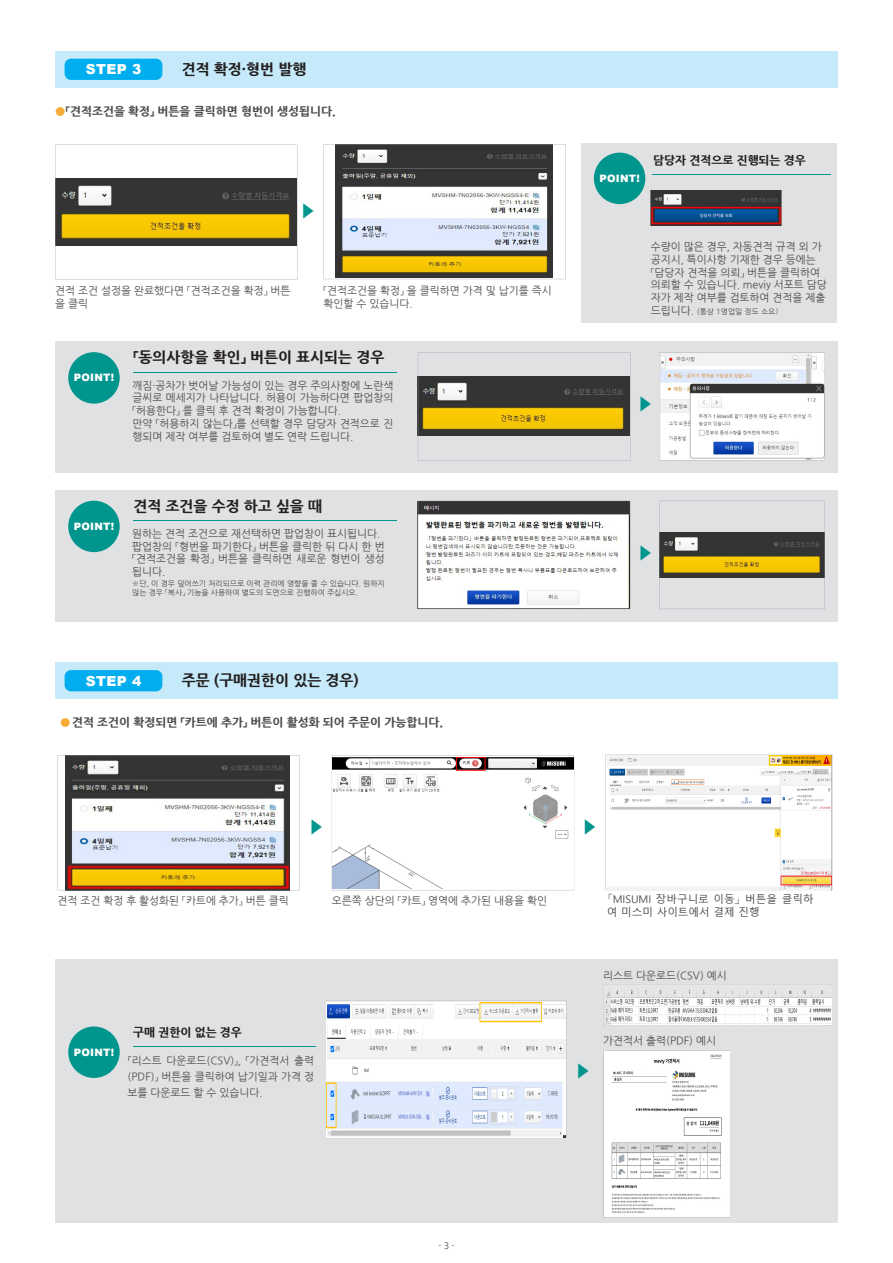
<style>
.page{position:relative;width:893px;height:1263px;background:#fff}
.page>*{position:absolute;margin:0;border:0;box-sizing:border-box;transform-origin:0 0}
.t1{font:15.9px "Koz Min Pr 6 N";color:#00958d}
.t2{font:800 14.85px "Nanum Gothic";color:#231f20}
.t3{font:900 13.8px "Arial";letter-spacing:.025em;color:#fff}
.t4{font:800 11.7px "Nanum Gothic";color:#4b4c4d}
.t5{font:800 11.7px "Nanum Gothic";color:#231f20}
.t6{font:10.65px/12.8px "Nanum Gothic";color:#4b4c4d}
.t7{font:10.65px/12.6px "Malgun Gothic";color:#4b4c4d}
.t8{font:900 10.2px "Arial";letter-spacing:.025em;color:#fff}
.t9{font:300 8.55px "Axis Std";color:#231f20}
.t10{font:7.65px/9.1px "Nanum Gothic";color:#4b4c4d}
.s1{color:#f6ab37}
.s2{font-size:10.65px}
.s3{font-family:"Adobe Myungjo Std";font-weight:500}
</style>
<div class="page">
<div style="left:55px;top:341px;width:783px;height:132px;background:#e0e1e3"></div>
<hr style="left:133px;top:372px;width:264px;height:1px;background:#00958d">
<div style="left:68px;top:352px;width:52px;height:52px;background:#00958d;border-radius:50%"></div>
<div style="left:55px;top:51px;width:783px;height:37px;background:#c6eafa"></div>
<div style="left:65px;top:59px;width:97px;height:21px;background:#00aeef;border-radius:6px"></div>
<div style="left:55px;top:662px;width:783px;height:37px;background:#c6eafa"></div>
<div style="left:65px;top:670px;width:97px;height:21px;background:#00aeef;border-radius:6px"></div>
<svg style="left:55px;top:145px;width:243px;height:135px"></svg>
<svg style="left:324px;top:144px;width:242px;height:135px"></svg>
<svg style="left:418px;top:352px;width:212px;height:109px"></svg>
<svg style="left:659px;top:352px;width:166px;height:109px;background:#dee0e3"></svg>
<div style="left:55px;top:959px;width:783px;height:264px;background:#e0e1e3"></div>
<hr style="left:133px;top:1046px;width:182px;height:1px;background:#00958d">
<div style="left:68px;top:1026px;width:52px;height:52px;background:#00958d;border-radius:50%"></div>
<svg style="left:326px;top:1000px;width:240px;height:138px"></svg>
<svg style="left:604px;top:984px;width:228px;height:42px"></svg>
<div style="left:55px;top:490px;width:783px;height:132px;background:#e0e1e3"></div>
<hr style="left:133px;top:520px;width:264px;height:1px;background:#00958d">
<div style="left:68px;top:501px;width:52px;height:51px;background:#00958d;border-radius:50%"></div>
<svg style="left:418px;top:501px;width:212px;height:108px;background:#ced0d2"></svg>
<svg style="left:659px;top:501px;width:166px;height:108px"></svg>
<svg style="left:58px;top:755px;width:242px;height:135px"></svg>
<svg style="left:332px;top:755px;width:242px;height:135px"></svg>
<svg style="left:605px;top:755px;width:227px;height:134px"></svg>
<img style="left:332px;top:757px;width:241px;height:131px">
<img style="left:327px;top:1002px;width:238px;height:135px">
<img style="left:605px;top:985px;width:227px;height:39px">
<img style="left:604px;top:1051px;width:126px;height:166px">
<div style="left:581px;top:143px;width:256px;height:179px;background:#e0e1e3"></div>
<hr style="left:652px;top:174px;width:178px;height:1px;background:#00958d">
<div style="left:594px;top:153px;width:51px;height:51px;background:#00958d;border-radius:50%"></div>
<img style="left:650px;top:190px;width:131px;height:36px">
<img style="left:607px;top:756px;width:224px;height:134px">
<p class="t3" style="left:86px;top:59px;width:57px">STEP 3</p>
<h2 class="t2" style="left:182px;top:61px;width:126px">견적 확정·형번 발행</h2>
<p class="t4" style="left:55px;top:105px;width:282px"><span class="s1">●</span>「견적조건을 확정」 버튼을 클릭하면 형번이 생성됩니다.</p>
<h1 class="t1" style="left:300px;top:202px;width:17px">▶</h1>
<p class="t6" style="left:55px;top:285px;width:237px">견적 조건 설정을 완료했다면 「견적조건을 확정」 버튼 을클릭</p>
<p class="t6" style="left:323px;top:284px;width:230px">「견적조건을 확정」 을 클릭하면 가격 및 납기를 즉시 확인할 수 있습니다.</p>
<p class="t8" style="left:74px;top:370px;width:42px">POINT!</p>
<h2 class="t2" style="left:133px;top:349px;width:252px">「동의사항을 확인」 버튼이 표시되는 경우</h2>
<p class="t6" style="left:132px;top:379px;width:262px">깨짐·공차가 벗어날 가능성이 있는 경우 주의사항에 노란색 글씨로 메세지가 나타납니다. 허용이 가능하다면 팝업창의「허용한다」 를 클릭 후 견적 확정이 가능합니다.<br>만약 「허용하지 않는다 를」 선택할 경우 담당자 견적으로 진 행되며 제작 여부를 검토하여 별도 연락 드립니다.</p>
<p class="t8" style="left:74px;top:519px;width:42px">POINT!</p>
<h2 class="t2" style="left:133px;top:498px;width:190px">견적 조건을 수정 하고 싶을 때</h2>
<p class="t6" style="left:132px;top:527px;width:254px">원하는 견적 조건으로 재선택하면 팝업창이 표시됩니다. 팝업창의 「형번을 파기한다」 버튼을 클릭한 뒤 다시 한 번「견적조건을 확정」 버튼을 클릭하면 새로운 형번이 생성 됩니다.</p>
<p class="t10" style="left:132px;top:579px;width:254px">※단 이, 경우 덮어쓰기 처리되므로 이력 관리에 영향을 줄 수 있습니다. 원하지 않는 경우 「복사」 기능을 사용하여 별도의 도면으로 진행하여 주십시오.</p>
<p class="t3" style="left:86px;top:671px;width:57px">STEP 4</p>
<h2 class="t2" style="left:182px;top:673px;width:179px">주문 (구매권한이 있는 경우(</h2>
<p class="t4" style="left:60px;top:716px;width:385px"><span class="s1">●</span>견적 조건이 확정되면 「카트에 추가」 버튼이 활성화 되어 주문이 가능합니다.</p>
<p class="t8" style="left:599px;top:171px;width:42px">POINT!</p>
<p class="t5" style="left:653px;top:154px;width:154px">담당자 견적으로 진행되는 경우</p>
<p class="t6" style="left:651px;top:241px;width:178px">수량이 많은 경우, 자동견적 규격 외 가 공지시, 특이사항 기재한 경우 등에는「담당자 견적을 의뢰」 버튼을 클릭하여 의뢰할 수 있습니다. meviy 서포트 담당 자가 제작 여부를 검토하여 견적을 제출</p>
<p class="t10" style="left:691px;top:307px;width:90px">(<span class="s2">.</span> 통상 1영업일 정도 소요<span class="s3">(</span></p>
<p class="t6" style="left:651px;top:304px;width:41px">드립니다</p>
<h1 class="t1" style="left:637px;top:395px;width:17px">▶</h1>
<h1 class="t1" style="left:637px;top:544px;width:17px">▶</h1>
<p class="t6" style="left:57px;top:894px;width:233px">견적 조건 확정 후 활성화된 「카트에 추가」 버튼 클릭</p>
<h1 class="t1" style="left:308px;top:818px;width:17px">▶</h1>
<p class="t6" style="left:332px;top:894px;width:217px">오른쪽 상단의 「카트」 영역에 추가된 내용을 확인</p>
<p class="t8" style="left:74px;top:1044px;width:42px">POINT!</p>
<p class="t5" style="left:133px;top:1026px;width:110px">구매 권한이 없는 경우</p>
<p class="t6" style="left:128px;top:1053px;width:188px;line-height:15.9px;text-align:justify">「리스트 다운로드(CSV)」, 「가견적서 출력 (PDF)」 버튼을 클릭하여 납기일과 가격 정 보를 다운로드 할 수 있습니다.</p>
<h1 class="t1" style="left:581px;top:818px;width:17px">▶</h1>
<p class="t7" style="left:607px;top:893px;width:208px">「MISUMI 장바구니로 이동」 버튼을 클릭하 여 미스미 사이트에서 결제 진행</p>
<p class="t6" style="left:603px;top:969px;width:125px">리스트 다운로드(CSV) 예시</p>
<h1 class="t1" style="left:574px;top:1062px;width:17px">▶</h1>
<p class="t6" style="left:603px;top:1034px;width:114px">가견적서 출력(PDF) 예시</p>
<p class="t9" style="left:438px;top:1238px;width:18px">3- -</p>
</div>
